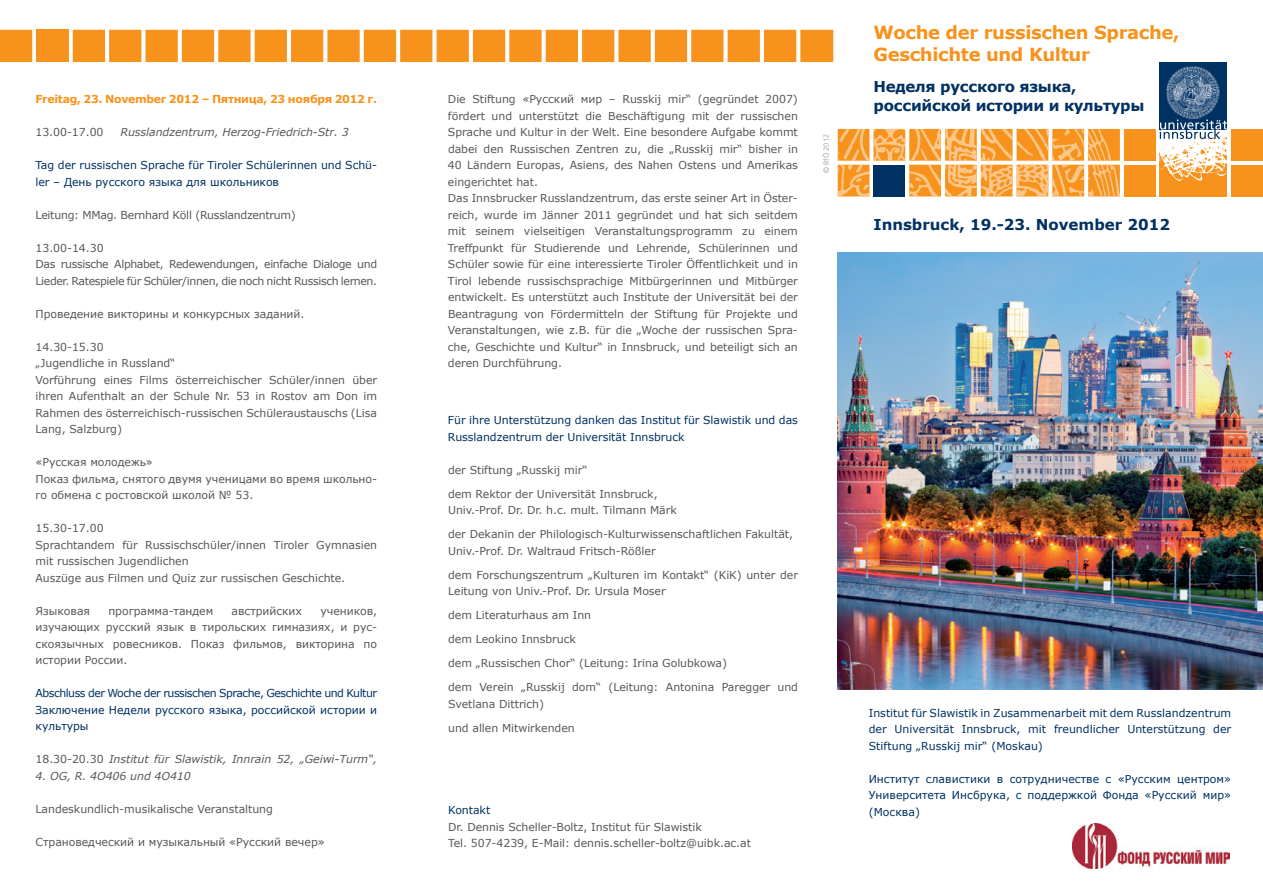
<style>
.page{position:relative;width:1263px;height:893px;background:#fff}
.page>*{position:absolute;margin:0;border:0;box-sizing:border-box;transform-origin:0 0}
.t1{font:700 18px/21px "Verdana";letter-spacing:-.02em;color:#f7931d}
.t2{font:700 15px/19.5px "Verdana";letter-spacing:-.02em;color:#003163}
.t3{font:700 15px "Verdana";color:#003163}
.t4{font:10.95px/16.5px "Verdana";letter-spacing:-.005em;color:#57585a}
.t5{font:10.95px/16.5px "Verdana";letter-spacing:-.005em;color:#003163;text-align:justify}
.t6{font:10.95px/16.5px "Verdana";letter-spacing:-.035em;color:#57585a}
.t7{font:italic 10.95px "Verdana";letter-spacing:-.005em;color:#57585a}
.t8{font:700 10.95px "Verdana";letter-spacing:-.025em;color:#f7931d}
.t9{font:10.95px "Verdana";letter-spacing:-.025em;color:#57585a}
.t10{font:300 7.5px "Frutiger";color:#97999c}
.s1{font-style:normal}
</style>
<div class="page">
<div style="left:1160px;top:129px;width:67px;height:67px;background:#f7931d"></div>
<img style="left:1160px;top:139px;width:67px;height:41px">
<div style="left:1160px;top:62px;width:67px;height:67px;background:#003163"></div>
<svg style="left:1160px;top:120px;width:67px;height:19px"></svg>
<img style="left:1166px;top:66px;width:54px;height:54px">
<div style="left:1124px;top:165px;width:32px;height:31px;background:#f7931d"></div>
<img style="left:838px;top:129px;width:282px;height:67px">
<div style="left:1231px;top:165px;width:32px;height:31px;background:#f7931d"></div>
<div style="left:1231px;top:129px;width:32px;height:32px;background:#f7931d"></div>
<div style="left:1124px;top:129px;width:32px;height:32px;background:#f7931d"></div>
<svg style="left:0;top:30px;width:833px;height:32px"></svg>
<img style="left:838px;top:252px;width:425px;height:438px">
<img style="left:1072px;top:824px;width:158px;height:45px">
<p class="t8" style="left:35px;top:92px;width:343px">Freitag, 23. November 2012 – Пятница, 23 ноября 2012 г.</p>
<p class="t4" style="left:35px;top:124px;width:70px">13.00-17.00</p>
<p class="t7" style="left:121px;top:125px;width:230px">Russlandzentrum, Herzog-Friedrich-Str. 3</p>
<p class="t5" style="left:35px;top:157px;width:343px">Tag der russischen Sprache für Tiroler Schülerinnen und Schü&shy;ler – День русского языка для школьников</p>
<p class="t9" style="left:36px;top:207px;width:262px">Leitung: MMag. Bernhard Köll (Russlandzentrum)</p>
<p class="t6" style="left:36px;top:240px;width:343px">13.00-14.30<br>Das russische Alphabet, Redewendungen, einfache Dialoge und<br>Lieder. Ratespiele für Schüler/innen, die noch nicht Russisch lernen.</p>
<p class="t4" style="left:36px;top:306px;width:270px">Проведение викторины и конкурсных заданий.</p>
<p class="t4" style="left:35px;top:339px;width:343px">14.30-15.30<br>„Jugendliche in Russland“<br>Vorführung eines Films österreichischer Schüler/innen über ihren Aufenthalt an der Schule Nr. 53 in Rostov am Don im Rahmen des österreichisch-russischen Schüleraustauschs (Lisa Lang, Salzburg)</p>
<p class="t4" style="left:36px;top:454px;width:343px">«Русская молодежь»<br>Показ фильма, снятого двумя ученицами во время школьно&shy;го обмена с ростовской школой № 53.</p>
<p class="t4" style="left:36px;top:520px;width:343px">15.30-17.00<br>Sprachtandem für Russischschüler/innen Tiroler Gymnasien mit russischen Jugendlichen<br>Auszüge aus Filmen und Quiz zur russischen Geschichte.</p>
<p class="t4" style="left:36px;top:603px;width:56px">Языковая</p>
<p class="t4" style="left:108px;top:603px;width:106px">программа-тандем</p>
<p class="t4" style="left:232px;top:603px;width:72px">австрийских</p>
<p class="t4" style="left:36px;top:603px;width:343px;text-align:justify;text-indent:285px">учеников, изучающих русский язык в тирольских гимназиях, и рус&shy;скоязычных ровесников. Показ фильмов, викторина по истории России.</p>
<p class="t5" style="left:36px;top:685px;width:343px">Abschluss der Woche der russischen Sprache, Geschichte und Kultur Заключение Недели русского языка, российской истории и культуры</p>
<p class="t7" style="left:36px;top:752px;width:343px"><span class="s1">18.30-20.30</span> Institut für Slawistik, Innrain 52, „Geiwi-Turm“,</p>
<p class="t7" style="left:36px;top:768px;width:157px">4. OG, R. 4O406 und 4O410</p>
<p class="t4" style="left:36px;top:801px;width:239px">Landeskundlich-musikalische Veranstaltung</p>
<p class="t4" style="left:36px;top:834px;width:291px">Страноведческий и музыкальный «Русский вечер»</p>
<p class="t4" style="left:448px;top:91px;width:351px">Die Stiftung «Русский мир – Russkij mir“ (gegründet 2007) fördert und unterstützt die Beschäftigung mit der russischen Sprache und Kultur in der Welt. Eine besondere Aufgabe kommt dabei den Russischen Zentren zu, die „Russkij mir“ bisher in 40 Ländern Europas, Asiens, des Nahen Ostens und Amerikas eingerichtet hat.<br>Das Innsbrucker Russlandzentrum, das erste seiner Art in Öster&shy;reich, wurde im Jänner 2011 gegründet und hat sich seitdem mit seinem vielseitigen Veranstaltungsprogramm zu einem Treffpunkt für Studierende und Lehrende, Schülerinnen und Schüler sowie für eine interessierte Tiroler Öffentlichkeit und in Tirol lebende russischsprachige Mitbürgerinnen und Mitbürger entwickelt. Es unterstützt auch Institute der Universität bei der Beantragung von Fördermitteln der Stiftung für Projekte und Veranstaltungen, wie z.B. für die „Woche der russischen Spra&shy;che, Geschichte und Kultur“ in Innsbruck, und beteiligt sich an deren Durchführung.</p>
<p class="t5" style="left:448px;top:412px;width:351px">Für ihre Unterstützung danken das Institut für Slawistik und das<br>Russlandzentrum der Universität Innsbruck</p>
<p class="t4" style="left:448px;top:458px;width:211px;line-height:24px">der Stiftung „Russkij mir“<br>dem Rektor der Universität Innsbruck,</p>
<p class="t4" style="left:448px;top:498px;width:347px;line-height:24px">Univ.-Prof. Dr. Dr. h.c. mult. Tilmann Märk<br>der Dekanin der Philologisch-Kulturwissenschaftlichen Fakultät,</p>
<p class="t4" style="left:448px;top:539px;width:351px;line-height:24px">Univ.-Prof. Dr. Waltraud Fritsch-Rößler<br>dem Forschungszentrum „Kulturen im Kontakt“ (KiK) unter der</p>
<p class="t4" style="left:448px;top:579px;width:351px;line-height:24px">Leitung von Univ.-Prof. Dr. Ursula Moser<br>dem Literaturhaus am Inn<br>dem Leokino Innsbruck<br>dem „Russischen Chor“ (Leitung: Irina Golubkowa)<br>dem Verein „Russkij dom“ (Leitung: Antonina Paregger und</p>
<p class="t4" style="left:448px;top:692px;width:128px;line-height:24px">Svetlana Dittrich)<br>und allen Mitwirkenden</p>
<p class="t10" style="left:822px;top:173px;width:40px;rotate:-90deg">© BfÖ 2012</p>
<p class="t5" style="left:448px;top:802px;width:44px">Kontakt</p>
<p class="t4" style="left:448px;top:819px;width:304px">Dr. Dennis Scheller-Boltz, Institut für Slawistik<br>Tel. 507-4239, E-Mail: dennis.scheller-boltz@uibk.ac.at</p>
<h1 class="t1" style="left:873px;top:22px;width:308px">Woche der russischen Sprache,<br>Geschichte und Kultur</h1>
<h2 class="t2" style="left:873px;top:76px;width:272px">Неделя русского языка, российской истории и культуры</h2>
<h2 class="t3" style="left:873px;top:214px;width:298px">Innsbruck, 19.-23. November 2012</h2>
<p class="t5" style="left:869px;top:704px;width:364px">Institut für Slawistik in Zusammenarbeit mit dem Russlandzentrum der Universität Innsbruck, mit freundlicher Unterstützung der Stiftung „Russkij mir“ (Moskau)</p>
<p class="t5" style="left:869px;top:770px;width:364px">Институт славистики в сотрудничестве с «Русским центром» Университета Инсбрука, с поддержкой Фонда «Русский мир» (Москва)</p>
</div>
